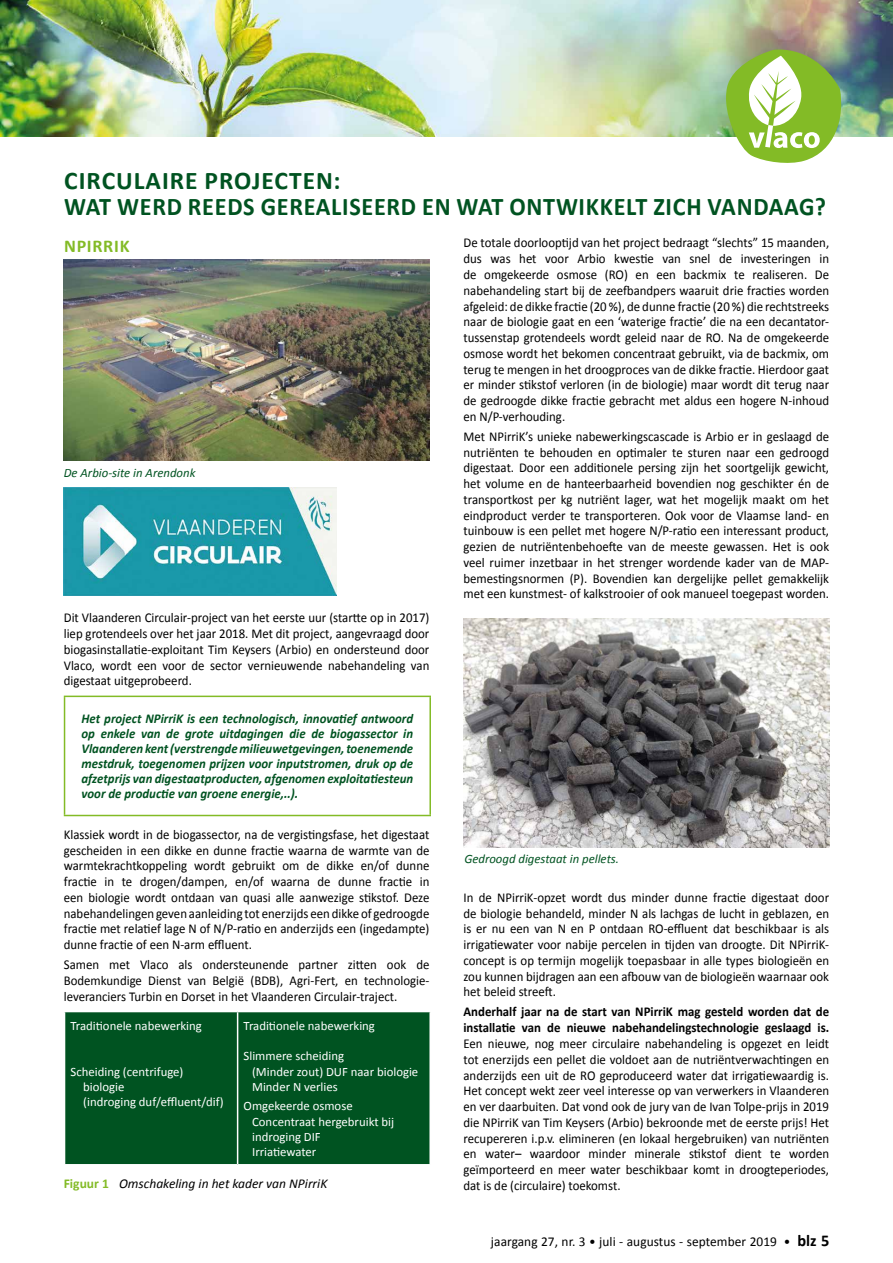
<style>
.page{position:relative;width:893px;height:1263px;background:#fff}
.page>*{position:absolute;margin:0;border:0;box-sizing:border-box;transform-origin:0 0}
.t1{font:700 25.5px/25.5px "Calibri";letter-spacing:.03em;color:#005321}
.t2{font:700 18px "Calibri";letter-spacing:.04em;color:#83bb26}
.t3{font:13.5px/15.8px "Calibri";color:#000;text-align:justify;scale:.95 1}
.t4{font:italic 700 13.5px/15px "Calibri";color:#005321;text-align:justify;scale:.95 1}
.t5{font:700 13.5px/15.8px "Calibri";color:#000;scale:.95 1}
.t6{font:13.5px "Calibri";color:#000}
.t7{font:italic 13.5px "Calibri";color:#000}
.t8{font:12.75px/15.3px "Calibri";color:#fff}
.t9{font:italic 12.75px "Calibri";color:#005321}
.s1{font-weight:700;font-style:normal;color:#83bb26}
.s2{font-weight:700;font-size:16.5px}
</style>
<div class="page">
<hr style="left:64px;top:696px;width:367px;height:1px;background:#83bb26">
<hr style="left:64px;top:697px;width:1px;height:118px;background:#83bb26">
<hr style="left:429px;top:697px;width:2px;height:118px;background:#83bb26">
<hr style="left:64px;top:815px;width:367px;height:1px;background:#83bb26">
<div style="left:65px;top:1012px;width:364px;height:152px;background:#005321"></div>
<hr style="left:237px;top:1012px;width:1px;height:152px;background:#fff">
<img style="left:64px;top:488px;width:272px;height:107px">
<img style="left:64px;top:259px;width:365px;height:202px">
<img style="left:463px;top:618px;width:366px;height:229px">
<img style="left:0;top:0;width:893px;height:136px">
<svg style="left:726px;top:50px;width:115px;height:113px"></svg>
<h1 class="t1" style="left:64px;top:167px;width:763px">CIRCULAIRE PROJECTEN:<br>WAT WERD REEDS GEREALISEERD EN WAT ONTWIKKELT ZICH VANDAAG?</h1>
<h2 class="t2" style="left:64px;top:234px;width:67px">NPIRRIK</h2>
<p class="t3" style="left:463px;top:234px;width:386px">De totale doorlooptijd van het project bedraagt “slechts” 15 maanden, dus was het voor Arbio kwestie van snel de investeringen in de omgekeerde osmose (RO) en een backmix te realiseren. De nabehandeling start bij de zeefbandpers waaruit drie fracties worden afgeleid: de dikke fractie (20 %), de dunne fractie (20 %) die rechtstreeks naar de biologie gaat en een ‘waterige fractie’ die na een decantator&shy;tussenstap grotendeels wordt geleid naar de RO. Na de omgekeerde osmose wordt het bekomen concentraat gebruikt, via de backmix, om terug te mengen in het droogproces van de dikke fractie. Hierdoor gaat er minder stikstof verloren (in de biologie) maar wordt dit terug naar de gedroogde dikke fractie gebracht met aldus een hogere N-inhoud en N/P-verhouding.</p>
<p class="t3" style="left:463px;top:428px;width:386px">Met NPirriK’s unieke nabewerkingscascade is Arbio er in geslaagd de nutriënten te behouden en optimaler te sturen naar een gedroogd digestaat. Door een additionele persing zijn het soortgelijk gewicht, het volume en de hanteerbaarheid bovendien nog geschikter én de transportkost per kg nutriënt lager, wat het mogelijk maakt om het eindproduct verder te transporteren. Ook voor de Vlaamse land- en tuinbouw is een pellet met hogere N/P-ratio een interessant product, gezien de nutriëntenbehoefte van de meeste gewassen. Het is ook veel ruimer inzetbaar in het strenger wordende kader van de MAP&shy;bemestingsnormen (P). Bovendien kan dergelijke pellet gemakkelijk met een kunstmest- of kalkstrooier of ook manueel toegepast worden.</p>
<p class="t9" style="left:64px;top:464px;width:133px">De Arbio-site in Arendonk</p>
<p class="t3" style="left:64px;top:609px;width:386px">Dit Vlaanderen Circulair-project van het eerste uur (startte op in 2017) liep grotendeels over het jaar 2018. Met dit project, aangevraagd door biogasinstallatie-exploitant Tim Keysers (Arbio) en ondersteund door Vlaco, wordt een voor de sector vernieuwende nabehandeling van digestaat uitgeprobeerd.</p>
<p class="t4" style="left:82px;top:711px;width:351px">Het project NPirriK is een technologisch, innovatief antwoord op enkele van de grote uitdagingen die de biogassector in Vlaanderen kent (verstrengde milieuwetgevingen, toenemende mestdruk, toegenomen prijzen voor inputstromen, druk op de afzetprijs van digestaatproducten, afgenomen exploitatiesteun voor de productie van groene energie,..).</p>
<p class="t3" style="left:64px;top:826px;width:386px">Klassiek wordt in de biogassector, na de vergistingsfase, het digestaat gescheiden in een dikke en dunne fractie waarna de warmte van de warmtekrachtkoppeling wordt gebruikt om de dikke en/of dunne fractie in te drogen/dampen, en/of waarna de dunne fractie in een biologie wordt ontdaan van quasi alle aanwezige stikstof. Deze nabehandelingen geven aanleiding tot enerzijds een dikke of gedroogde fractie met relatief lage N of N/P-ratio en anderzijds een (ingedampte) dunne fractie of een N-arm effluent.</p>
<p class="t3" style="left:64px;top:956px;width:386px">Samen met Vlaco als ondersteunende partner zitten ook de Bodemkundige Dienst van België (BDB), Agri-Fert, en technologie&shy;leveranciers Turbin en Dorset in het Vlaanderen Circulair-traject.</p>
<p class="t8" style="left:71px;top:1017px;width:133px">Traditionele nabewerking</p>
<p class="t8" style="left:83px;top:1063px;width:142px;text-indent:-13px">Scheiding (centrifuge) biologie<br>(indroging duf/effluent/dif)</p>
<p class="t8" style="left:244px;top:1017px;width:133px">Traditionele nabewerking</p>
<p class="t8" style="left:252px;top:1048px;width:168px;text-indent:-9px">Slimmere scheiding<br>(Minder zout) DUF naar biologie<br>Minder N verlies</p>
<p class="t8" style="left:252px;top:1098px;width:144px;text-indent:-9px">Omgekeerde osmose<br>Concentraat hergebruikt bij indroging DIF<br>Irriatiewater</p>
<p class="t7" style="left:64px;top:1175px;width:265px"><span class="s1">Figuur 1</span> Omschakeling in het kader van NPirriK</p>
<p class="t9" style="left:464px;top:851px;width:156px">Gedroogd digestaat in pellets.</p>
<p class="t3" style="left:463px;top:889px;width:386px">In de NPirriK-opzet wordt dus minder dunne fractie digestaat door de biologie behandeld, minder N als lachgas de lucht in geblazen, en is er nu een van N en P ontdaan RO-effluent dat beschikbaar is als irrigatiewater voor nabije percelen in tijden van droogte. Dit NPirriK&shy;concept is op termijn mogelijk toepasbaar in alle types biologieën en zou kunnen bijdragen aan een afbouw van de biologieën waarnaar ook het beleid streeft.</p>
<p class="t5" style="left:463px;top:1003px;width:387px">Anderhalf jaar na de start van NPirriK mag gesteld worden dat de installatie van de nieuwe nabehandelingstechnologie geslaagd is.</p>
<p class="t3" style="left:463px;top:1035px;width:386px">Een nieuwe, nog meer circulaire nabehandeling is opgezet en leidt tot enerzijds een pellet die voldoet aan de nutriëntverwachtingen en anderzijds een uit de RO geproduceerd water dat irrigatiewaardig is.<br>Het concept wekt zeer veel interesse op van verwerkers in Vlaanderen en ver daarbuiten. Dat vond ook de jury van de Ivan Tolpe-prijs in 2019 die NPirriK van Tim Keysers (Arbio) bekroonde met de eerste prijs! Het recupereren i.p.v. elimineren (en lokaal hergebruiken) van nutriënten en water– waardoor minder minerale stikstof dient te worden geïmporteerd en meer water beschikbaar komt in droogteperiodes, dat is de (circulaire) toekomst.</p>
<p class="t6" style="left:491px;top:1233px;width:340px">jaargang 27, nr. 3 • juli - augustus - september 2019 • <span class="s2">blz 5</span></p>
</div>
